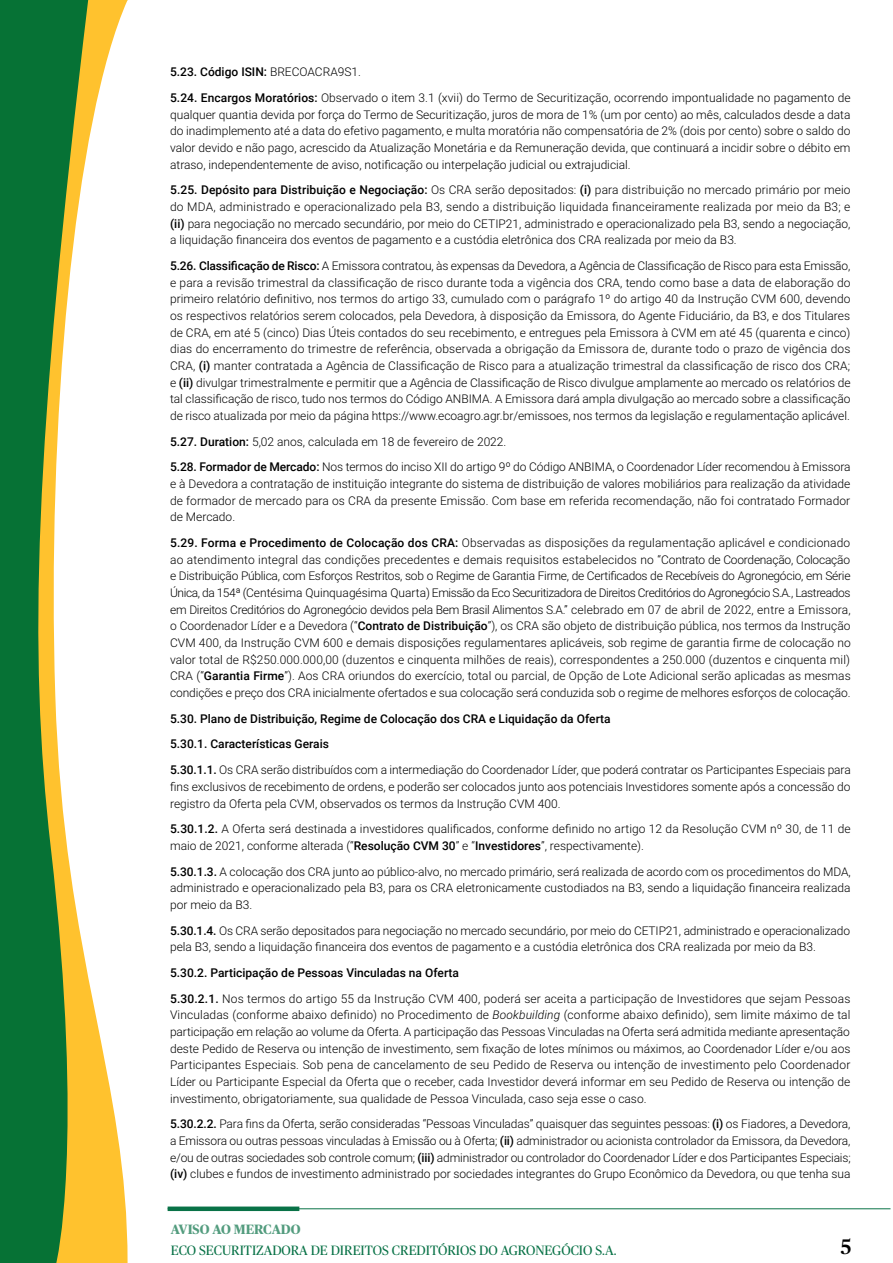
<style>
.page{position:relative;width:893px;height:1263px;background:#fff}
.page>*{position:absolute;margin:0;border:0;box-sizing:border-box;transform-origin:0 0}
.t1{font:500 21px "Publico";color:#000}
.t2{font:13.5px "Publico";color:#097247}
.t3{font:700 13.5px "Publico";color:#539c7e}
.t4{font:300 12px/16.6px "Roboto";color:#000;text-align:justify}
.t5{font:500 12px/25.7px "Roboto";color:#000}
.s1{font-weight:500}
.s2{font-weight:300}
.s3{font-style:italic}
</style>
<div class="page">
<hr style="left:168px;top:1208px;width:722px;height:1px;background:#097247">
<div style="left:168px;top:1206px;width:131px;height:5px;background:#097247"></div>
<div style="left:0;top:0;width:28px;height:1263px;background:#067235"></div>
<svg style="left:28px;top:0;width:100px;height:1263px"></svg>
<p class="t4" style="left:170px;top:59px;width:682px;line-height:25.7px"><span class="s1">5.23. Código ISIN:</span> BRECOACRA9S1.<br><span class="s1">5.24. Encargos Moratórios:</span> Observado o item 3.1 (xvii) do Termo de Securitização, ocorrendo impontualidade no pagamento de</p>
<p class="t4" style="left:170px;top:106px;width:682px">qualquer quantia devida por força do Termo de Securitização, juros de mora de 1% (um por cento) ao mês, calculados desde a data do inadimplemento até a data do efetivo pagamento, e multa moratória não compensatória de 2% (dois por cento) sobre o saldo do valor devido e não pago, acrescido da Atualização Monetária e da Remuneração devida, que continuará a incidir sobre o débito em atraso, independentemente de aviso, notificação ou interpelação judicial ou extrajudicial.</p>
<p class="t4" style="left:170px;top:181px;width:682px"><span class="s1">5.25. Depósito para Distribuição e Negociação:</span> Os CRA serão depositados: <span class="s1">(i)</span> para distribuição no mercado primário por meio do MDA, administrado e operacionalizado pela B3, sendo a distribuição liquidada financeiramente realizada por meio da B3; e <span class="s1">(ii)</span> para negociação no mercado secundário, por meio do CETIP21, administrado e operacionalizado pela B3, sendo a negociação, a liquidação financeira dos eventos de pagamento e a custódia eletrônica dos CRA realizada por meio da B3.</p>
<p class="t4" style="left:170px;top:257px;width:682px"><span class="s1">5.26. Classificação de Risco:</span> A Emissora contratou, às expensas da Devedora, a Agência de Classificação de Risco para esta Emissão, e para a revisão trimestral da classificação de risco durante toda a vigência dos CRA, tendo como base a data de elaboração do primeiro relatório definitivo, nos termos do artigo 33, cumulado com o parágrafo 1º do artigo 40 da Instrução CVM 600, devendo os respectivos relatórios serem colocados, pela Devedora, à disposição da Emissora, do Agente Fiduciário, da B3, e dos Titulares de CRA, em até 5 (cinco) Dias Úteis contados do seu recebimento, e entregues pela Emissora à CVM em até 45 (quarenta e cinco) dias do encerramento do trimestre de referência, observada a obrigação da Emissora de, durante todo o prazo de vigência dos CRA, <span class="s1">(i)</span> manter contratada a Agência de Classificação de Risco para a atualização trimestral da classificação de risco dos CRA; e <span class="s1">(ii)</span> divulgar trimestralmente e permitir que a Agência de Classificação de Risco divulgue amplamente ao mercado os relatórios de tal classificação de risco, tudo nos termos do Código ANBIMA. A Emissora dará ampla divulgação ao mercado sobre a classificação de risco atualizada por meio da página https://www.ecoagro.agr.br/emissoes, nos termos da legislação e regulamentação aplicável.</p>
<p class="t4" style="left:170px;top:428px;width:682px;line-height:25.7px"><span class="s1">5.27. Duration:</span> 5,02 anos, calculada em 18 de fevereiro de 2022.<br><span class="s1">5.28. Formador de Mercado:</span> Nos termos do inciso XII do artigo 9º do Código ANBIMA, o Coordenador Líder recomendou à Emissora</p>
<p class="t4" style="left:170px;top:475px;width:682px">e à Devedora a contratação de instituição integrante do sistema de distribuição de valores mobiliários para realização da atividade de formador de mercado para os CRA da presente Emissão. Com base em referida recomendação, não foi contratado Formador de Mercado.</p>
<p class="t4" style="left:170px;top:534px;width:682px"><span class="s1">5.29. Forma e Procedimento de Colocação dos CRA:</span> Observadas as disposições da regulamentação aplicável e condicionado ao atendimento integral das condições precedentes e demais requisitos estabelecidos no “Contrato de Coordenação, Colocação e Distribuição Pública, com Esforços Restritos, sob o Regime de Garantia Firme, de Certificados de Recebíveis do Agronegócio, em Série Única, da 154ª (Centésima Quinquagésima Quarta) Emissão da Eco Securitizadora de Direitos Creditórios do Agronegócio S.A., Lastreados em Direitos Creditórios do Agronegócio devidos pela Bem Brasil Alimentos S.A.” celebrado em 07 de abril de 2022, entre a Emissora, o Coordenador Líder e a Devedora (“<span class="s1">Contrato de Distribuição</span>”), os CRA são objeto de distribuição pública, nos termos da Instrução CVM 400, da Instrução CVM 600 e demais disposições regulamentares aplicáveis, sob regime de garantia firme de colocação no valor total de R$250.000.000,00 (duzentos e cinquenta milhões de reais), correspondentes a 250.000 (duzentos e cinquenta mil)<br>CRA (“<span class="s1">Garantia Firme</span>”). Aos CRA oriundos do exercício, total ou parcial, de Opção de Lote Adicional serão aplicadas as mesmas condições e preço dos CRA inicialmente ofertados e sua colocação será conduzida sob o regime de melhores esforços de colocação.</p>
<p class="t5" style="left:170px;top:705px;width:682px">5.30. Plano de Distribuição, Regime de Colocação dos CRA e Liquidação da Oferta<br>5.30.1. Características Gerais<br>5.30.1.1. <span class="s2">Os CRA serão distribuídos com a intermediação do Coordenador Líder, que poderá contratar os Participantes Especiais para</span></p>
<p class="t4" style="left:170px;top:778px;width:682px">fins exclusivos de recebimento de ordens, e poderão ser colocados junto aos potenciais Investidores somente após a concessão do registro da Oferta pela CVM, observados os termos da Instrução CVM 400.</p>
<p class="t4" style="left:170px;top:820px;width:682px"><span class="s1">5.30.1.2.</span> A Oferta será destinada a investidores qualificados, conforme definido no artigo 12 da Resolução CVM nº 30, de 11 de maio de 2021, conforme alterada (“<span class="s1">Resolução CVM 30</span>” e “<span class="s1">Investidores</span>”, respectivamente).</p>
<p class="t4" style="left:170px;top:862px;width:682px"><span class="s1">5.30.1.3.</span> A colocação dos CRA junto ao público-alvo, no mercado primário, será realizada de acordo com os procedimentos do MDA, administrado e operacionalizado pela B3, para os CRA eletronicamente custodiados na B3, sendo a liquidação financeira realizada por meio da B3.</p>
<p class="t4" style="left:170px;top:921px;width:681px"><span class="s1">5.30.1.4.</span> Os CRA serão depositados para negociação no mercado secundário, por meio do CETIP21, administrado e operacionalizado pela B3, sendo a liquidação financeira dos eventos de pagamento e a custódia eletrônica dos CRA realizada por meio da B3.</p>
<p class="t4" style="left:170px;top:959px;width:682px;line-height:25.7px"><span class="s1">5.30.2. Participação de Pessoas Vinculadas na Oferta<br>5.30.2.1.</span> Nos termos do artigo 55 da Instrução CVM 400, poderá ser aceita a participação de Investidores que sejam Pessoas</p>
<p class="t4" style="left:170px;top:1006px;width:682px">Vinculadas (conforme abaixo definido) no Procedimento de <span class="s3">Bookbuilding</span> (conforme abaixo definido), sem limite máximo de tal participação em relação ao volume da Oferta. A participação das Pessoas Vinculadas na Oferta será admitida mediante apresentação deste Pedido de Reserva ou intenção de investimento, sem fixação de lotes mínimos ou máximos, ao Coordenador Líder e/ou aos Participantes Especiais. Sob pena de cancelamento de seu Pedido de Reserva ou intenção de investimento pelo Coordenador Líder ou Participante Especial da Oferta que o receber, cada Investidor deverá informar em seu Pedido de Reserva ou intenção de investimento, obrigatoriamente, sua qualidade de Pessoa Vinculada, caso seja esse o caso.</p>
<p class="t4" style="left:170px;top:1115px;width:682px"><span class="s1">5.30.2.2.</span> Para fins da Oferta, serão consideradas “Pessoas Vinculadas” quaisquer das seguintes pessoas: <span class="s1">(i)</span> os Fiadores, a Devedora, a Emissora ou outras pessoas vinculadas à Emissão ou à Oferta; <span class="s1">(ii)</span> administrador ou acionista controlador da Emissora, da Devedora, e/ou de outras sociedades sob controle comum; <span class="s1">(iii)</span> administrador ou controlador do Coordenador Líder e dos Participantes Especiais; <span class="s1">(iv)</span> clubes e fundos de investimento administrado por sociedades integrantes do Grupo Econômico da Devedora, ou que tenha sua</p>
<p class="t3" style="left:171px;top:1222px;width:131px">AVISO AO MERCADO</p>
<p class="t2" style="left:171px;top:1243px;width:447px">ECO SECURITIZADORA DE DIREITOS CREDITÓRIOS DO AGRONEGÓCIO S.A.</p>
<h1 class="t1" style="left:841px;top:1235px;width:12px">5</h1>
</div>
